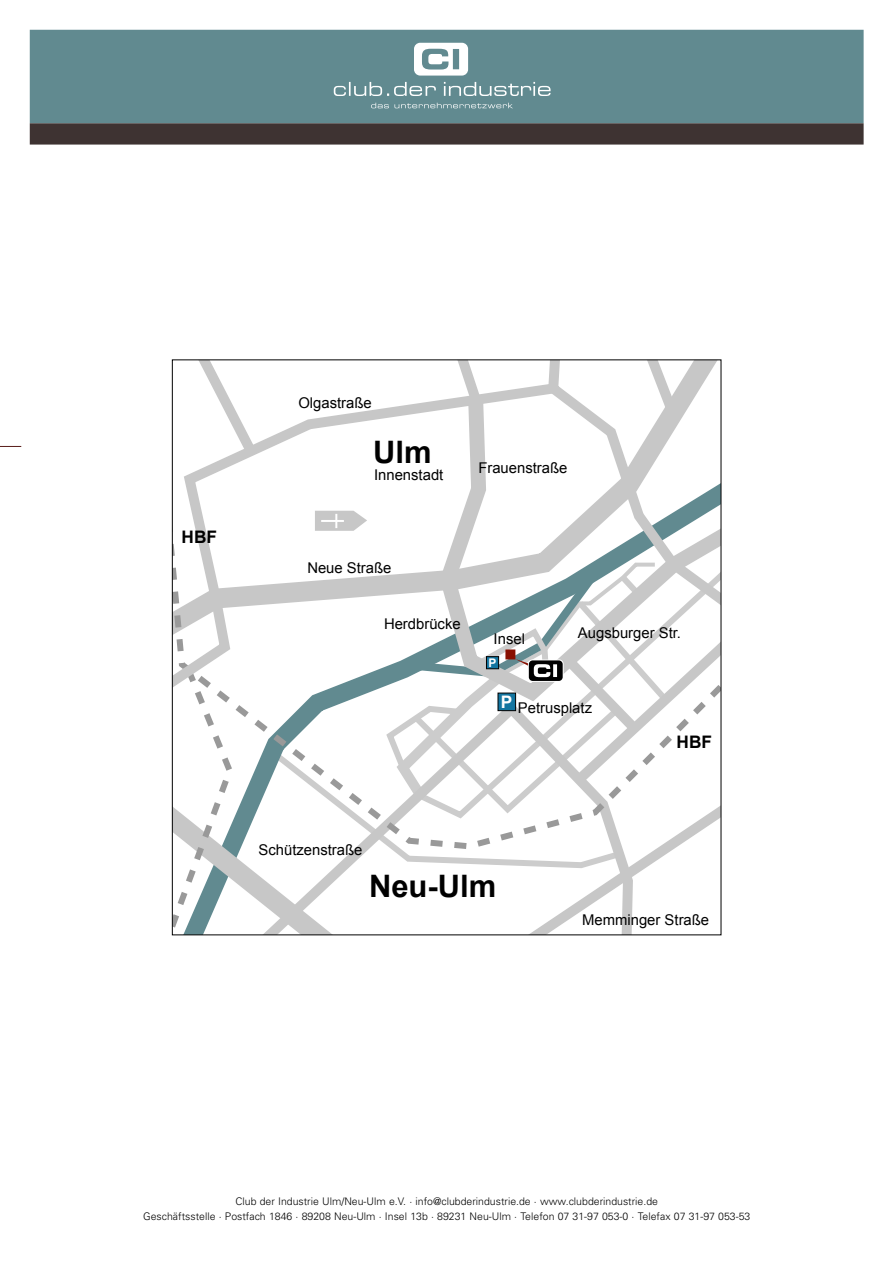
<style>
.page{position:relative;width:893px;height:1263px;background:#fff}
.page>*{position:absolute;margin:0;border:0;box-sizing:border-box;transform-origin:0 0}
.t1{font:700 30.9px "Arial";color:#000}
.t2{font:700 17.25px "Arial";color:#000}
.t3{font:700 17.25px "Arial";color:#fff}
.t4{font:14.85px "Arial";color:#000}
.t5{font:700 11.85px "Arial";color:#fff}
.t6{font:300 10.5px/15px "Univers";color:#000;text-align:center}
</style>
<div class="page">
<div style="left:30px;top:30px;width:833px;height:93px;background:#618a90"></div>
<div style="left:30px;top:123px;width:833px;height:22px;background:#3e3332"></div>
<svg style="left:0;top:446px;width:22px;height:1px"></svg>
<svg style="left:414px;top:43px;width:54px;height:33px"></svg>
<svg style="left:334px;top:82px;width:102px;height:14px"></svg>
<svg style="left:444px;top:82px;width:106px;height:14px"></svg>
<svg style="left:371px;top:103px;width:142px;height:5px"></svg>
<svg style="left:174px;top:361px;width:545px;height:572px"></svg>
<h2 class="t2" style="left:182px;top:526px;width:37px">HBF</h2>
<h3 class="t4" style="left:298px;top:393px;width:75px">Olgastraße</h3>
<h1 class="t1" style="left:373px;top:432px;width:60px">Ulm</h1>
<h3 class="t4" style="left:374px;top:465px;width:71px">Innenstadt</h3>
<h3 class="t4" style="left:478px;top:458px;width:91px">Frauenstraße</h3>
<h3 class="t4" style="left:307px;top:558px;width:86px">Neue Straße</h3>
<h3 class="t4" style="left:384px;top:614px;width:78px">Herdbrücke</h3>
<h3 class="t4" style="left:493px;top:629px;width:33px">Insel</h3>
<p class="t5" style="left:488px;top:655px;width:9px">P</p>
<h3 class="t4" style="left:578px;top:623px;width:105px">Augsburger Str.</h3>
<h2 class="t3" style="left:500px;top:690px;width:13px">P</h2>
<h3 class="t4" style="left:518px;top:698px;width:76px">Petrusplatz</h3>
<h2 class="t2" style="left:676px;top:731px;width:37px">HBF</h2>
<h3 class="t4" style="left:258px;top:840px;width:105px">Schützenstraße</h3>
<h1 class="t1" style="left:369px;top:866px;width:129px">Neu-Ulm</h1>
<h3 class="t4" style="left:582px;top:910px;width:128px">Memminger Straße</h3>
<p class="t6" style="left:143px;top:1194px;width:608px">Club der Industrie Ulm/Neu-Ulm e.V. · info@clubderindustrie.de · www.clubderindustrie.de<br>Geschäftsstelle · Postfach 1846 · 89208 Neu-Ulm · Insel 13b · 89231 Neu-Ulm · Telefon 07 31-97 053-0 · Telefax 07 31-97 053-53</p>
</div>
